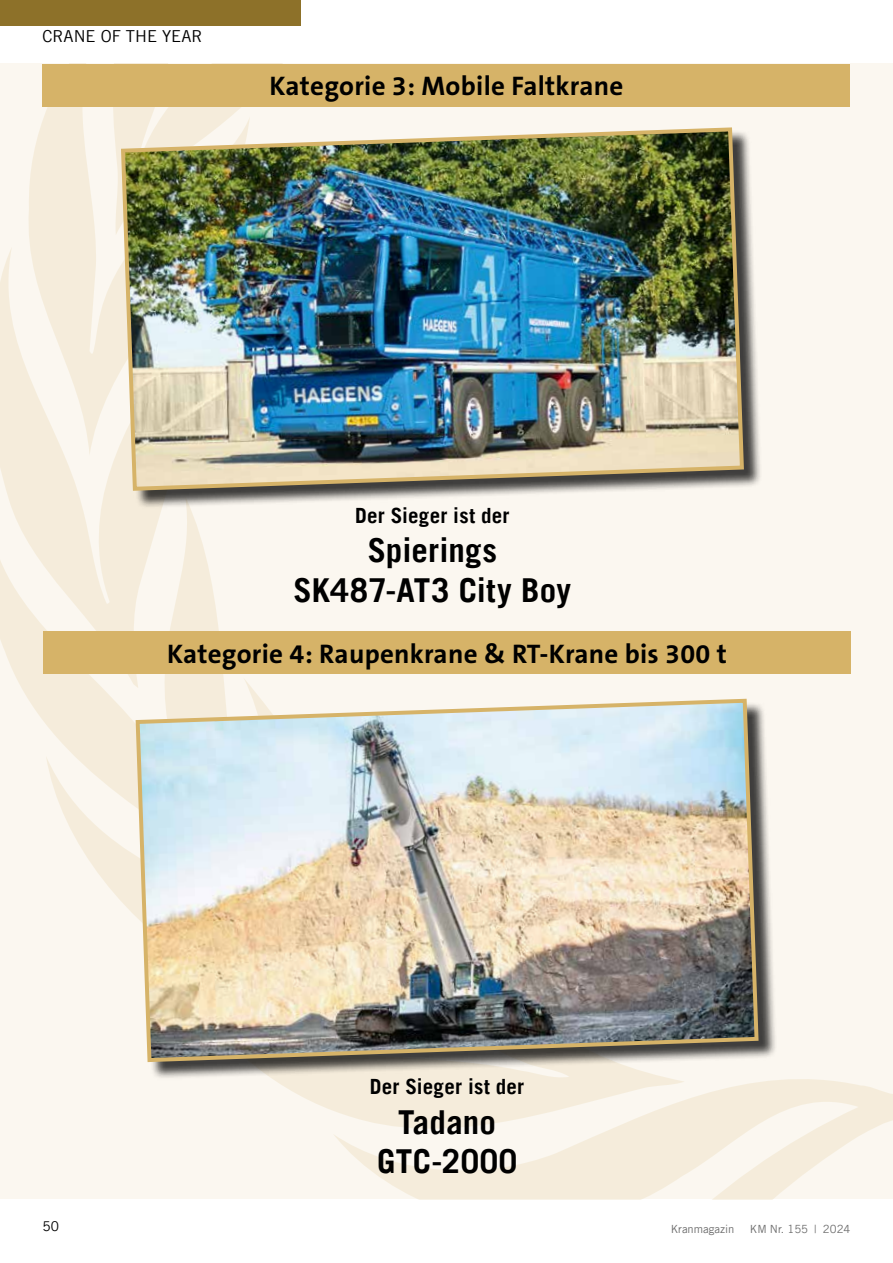
<style>
.page{position:relative;width:893px;height:1263px;background:#fff}
.page>*{position:absolute;margin:0;border:0;box-sizing:border-box;transform-origin:0 0}
.t1{font:700 33px/39.6px "Trade Gothic LT";letter-spacing:.01em;color:#000;text-align:center}
.t2{font:700 27px "The Sans B W7";letter-spacing:.01em;color:#000}
.t3{font:700 21px "Trade Gothic LT";letter-spacing:.01em;color:#000}
.t4{font:16.5px "Trade Gothic LT";color:#000}
.t5{font:13.5px "Trade Gothic LT";color:#000}
.t6{font:11.25px "Trade Gothic LT";color:#6e6e6e}
</style>
<div class="page">
<div style="left:0;top:0;width:300px;height:26px;background:#8d7129"></div>
<div style="left:0;top:64px;width:893px;height:1135px;background:#fbf7f0"></div>
<svg style="left:29px;top:64px;width:221px;height:183px;fill:#f5ecdb"></svg>
<svg style="left:0;top:247px;width:124px;height:249px;fill:#f5ecdb"></svg>
<svg style="left:0;top:496px;width:224px;height:228px;fill:#f5ecdb"></svg>
<svg style="left:46px;top:678px;width:213px;height:236px;fill:#f5eddc"></svg>
<svg style="left:276px;top:1081px;width:57px;height:30px;fill:#f5ecdb"></svg>
<svg style="left:333px;top:1079px;width:560px;height:120px;fill:#f5ecdb"></svg>
<div style="left:124px;top:130px;width:638px;height:379px;background:#000;opacity:.75"></div>
<img style="left:119px;top:125px;width:627px;height:368px">
<div style="left:43px;top:64px;width:807px;height:42px;background:#d6b368"></div>
<div style="left:43px;top:631px;width:808px;height:43px;background:#d6b368"></div>
<div style="left:138px;top:701px;width:639px;height:380px;background:#000;opacity:.75"></div>
<img style="left:134px;top:697px;width:627px;height:367px">
<p class="t4" style="left:43px;top:26px;width:161px">CRANE OF THE YEAR</p>
<p class="t2" style="left:270px;top:69px;width:355px">Kategorie 3: Mobile Faltkrane</p>
<p class="t3" style="left:355px;top:502px;width:156px">Der Sieger ist der</p>
<p class="t1" style="left:294px;top:530px;width:279px">Spierings<br>SK487-AT3 City Boy</p>
<p class="t2" style="left:167px;top:636px;width:561px">Kategorie 4: Raupenkrane &amp; RT-Krane bis 300 t</p>
<p class="t3" style="left:370px;top:1073px;width:156px">Der Sieger ist der</p>
<p class="t1" style="left:377px;top:1101px;width:142px">Tadano<br>GTC-2000</p>
<p class="t5" style="left:43px;top:1218px;width:18px">50</p>
<p class="t6" style="left:671px;top:1222px;width:65px">Kranmagazin</p>
<p class="t6" style="left:750px;top:1222px;width:102px">KM Nr. 155 | 2024</p>
</div>
